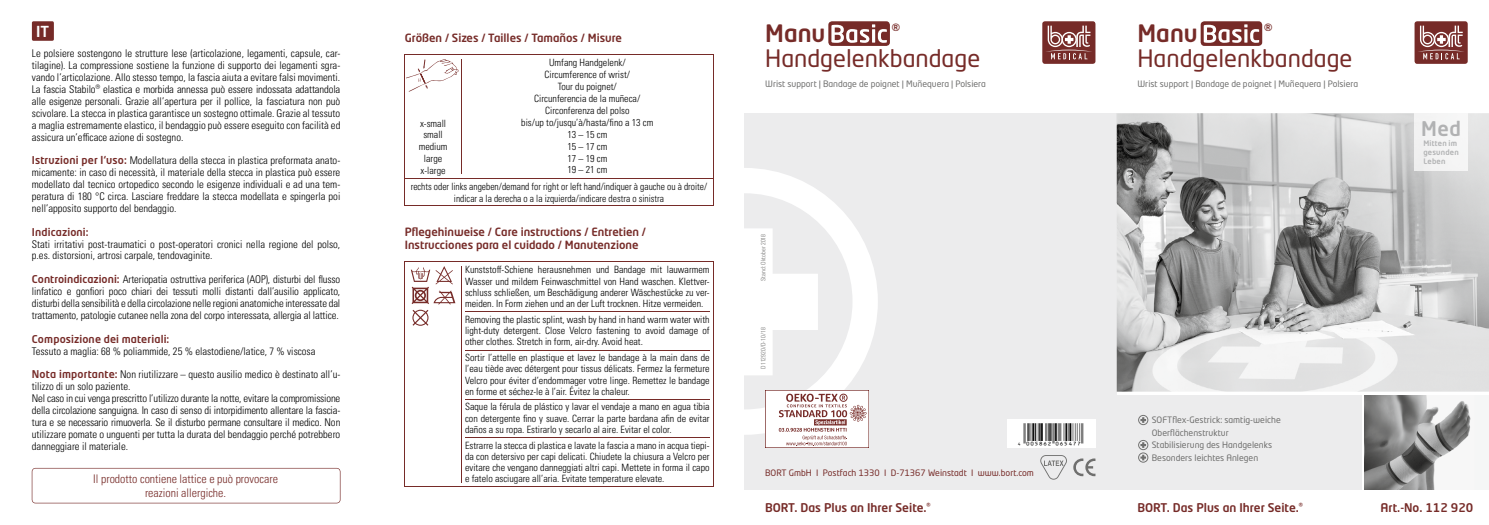
<style>
.page{position:relative;width:1489px;height:525px;background:#fff}
.page>*{position:absolute;margin:0;border:0;box-sizing:border-box;transform-origin:0 0}
.t1{font:23.75px "Neo Tech Std";color:#762b28}
.t2{font:500 23.75px "Neo Tech Pro";color:#762b28}
.t3{font:500 20px "Neo Tech Pro";color:#b1b2b3}
.t4{font:500 15px "Neo Tech Pro";color:#fff}
.t5{font:500 13.88px "Neo Tech Pro";color:#762b28}
.t6{font:500 11.88px "Neo Tech Pro";color:#762b28}
.t7{font:300 condensed 11.88px/13.8px "Univers LT Pro";color:#762b28;text-align:center}
.t8{font:500 11.25px/12.5px "Neo Tech Pro";color:#762b28}
.t9{font:300 condensed 10.62px/11.9px "Univers LT Pro";color:#000;text-align:justify}
.t10{font:500 10.62px "Neo Tech Pro";letter-spacing:.015em;color:#762b28}
.t11{font:300 condensed 10px/11.9px "Univers LT Pro";color:#000;text-align:justify}
.t12{font:300 condensed 10px/11.2px "Univers LT Pro";color:#000;text-align:center;scale:.95 1}
.t13{font:10px "ID Automation UPCEANXS";letter-spacing:.02em;color:#000}
.t14{font:8.75px/12.5px "Neo Tech Std";color:#6f6f6e}
.t15{font:8.75px "Neo Tech Std";color:#762b28}
.t16{font:500 7.5px/8.8px "Neo Tech Pro";letter-spacing:.025em;color:#b1b2b3}
.t17{font:300 condensed 6.25px "Univers LT Pro";letter-spacing:.005em;color:#6f6f6e}
.s1{font-size:11.88px}
.s2{font-family:"Neo Tech Pro";font-weight:500;font-stretch:normal;color:#762b28}
</style>
<div class="page">
<div style="left:744px;top:113px;width:372px;height:376px;background:#ececed"></div>
<svg style="left:744px;top:168px;width:133px;height:266px"></svg>
<div style="left:1414px;top:21px;width:53px;height:43px;background:#762b28;border-radius:3px"></div>
<svg style="left:1418px;top:26px;width:46px;height:33px"></svg>
<div style="left:1042px;top:21px;width:53px;height:43px;background:#762b28;border-radius:3px"></div>
<svg style="left:1046px;top:26px;width:46px;height:33px"></svg>
<div style="left:1006px;top:419px;width:89px;height:28px;background:#fff"></div>
<svg style="left:1073px;top:458px;width:22px;height:18px"></svg>
<img style="left:1364px;top:395px;width:107px;height:94px">
<svg style="left:1040px;top:455px;width:26px;height:24px"></svg>
<div style="left:765px;top:390px;width:103px;height:57px;background:#fff"></div>
<svg style="left:778px;top:393px;width:88px;height:52px"></svg>
<img style="left:1116px;top:113px;width:372px;height:278px">
<hr style="left:404px;top:54px;width:57px;height:1px;background:#762b28">
<hr style="left:461px;top:54px;width:252px;height:1px;background:#762b28">
<hr style="left:404px;top:59px;width:1px;height:115px;background:#762b28">
<hr style="left:461px;top:59px;width:1px;height:115px;background:#762b28">
<hr style="left:713px;top:59px;width:1px;height:115px;background:#762b28">
<hr style="left:404px;top:178px;width:57px;height:1px;background:#762b28">
<svg style="left:404px;top:174px;width:1px;height:31px"></svg>
<hr style="left:461px;top:178px;width:252px;height:1px;background:#762b28">
<hr style="left:404px;top:205px;width:57px;height:1px;background:#762b28">
<hr style="left:461px;top:205px;width:252px;height:1px;background:#762b28">
<svg style="left:713px;top:174px;width:1px;height:31px"></svg>
<svg style="left:404px;top:55px;width:54px;height:36px"></svg>
<hr style="left:404px;top:261px;width:57px;height:1px;background:#762b28">
<hr style="left:461px;top:261px;width:252px;height:1px;background:#762b28">
<hr style="left:404px;top:266px;width:1px;height:216px;background:#762b28">
<hr style="left:461px;top:266px;width:1px;height:216px;background:#762b28">
<hr style="left:713px;top:266px;width:1px;height:216px;background:#762b28">
<hr style="left:404px;top:486px;width:57px;height:1px;background:#762b28">
<hr style="left:461px;top:486px;width:252px;height:1px;background:#762b28">
<svg style="left:411px;top:266px;width:44px;height:59px"></svg>
<hr style="left:465px;top:311px;width:244px;height:1px;background:#762b28">
<hr style="left:465px;top:349px;width:244px;height:1px;background:#762b28">
<hr style="left:465px;top:399px;width:244px;height:1px;background:#762b28">
<hr style="left:465px;top:437px;width:244px;height:1px;background:#762b28">
<div style="left:32px;top:21px;width:22px;height:20px;background:#762b28;border-radius:2px"></div>
<svg style="left:32px;top:467px;width:308px;height:36px"></svg>
<div style="left:1200px;top:21px;width:62px;height:25px;background:#762b28;border-radius:4px"></div>
<svg style="left:1203px;top:24px;width:55px;height:19px"></svg>
<div style="left:828px;top:21px;width:61px;height:25px;background:#762b28;border-radius:4px"></div>
<svg style="left:831px;top:24px;width:55px;height:19px"></svg>
<div style="left:1116px;top:395px;width:245px;height:94px;background:#ececed"></div>
<svg style="left:1138px;top:415px;width:10px;height:10px"></svg>
<svg style="left:1138px;top:440px;width:10px;height:22px"></svg>
<div style="left:1414px;top:113px;width:53px;height:58px;background:#f4f4f4"></div>
<h3 class="t4" style="left:36px;top:22px;width:15px">IT</h3>
<p class="t9" style="left:32px;top:47px;width:310px">Le polsiere sostengono le strutture lese (articolazione, legamenti, capsule, car&shy;tilagine). La compressione sostiene la funzione di supporto dei legamenti sgra&shy;vando l’articolazione. Allo stesso tempo, la fascia aiuta a evitare falsi movimenti.<br>La fascia Stabilo<span class="s1">®</span> elastica e morbida annessa può essere indossata adattandola alle esigenze personali. Grazie all’apertura per il pollice, la fasciatura non può scivolare. La stecca in plastica garantisce un sostegno ottimale. Grazie al tessuto a maglia estremamente elastico, il bendaggio può essere eseguito con facilità ed assicura un’efficace azione di sostegno.</p>
<p class="t9" style="left:32px;top:154px;width:310px"><span class="s2">Istruzioni per l‘uso:</span> Modellatura della stecca in plastica preformata anato&shy;micamente: in caso di necessità, il materiale della stecca in plastica può essere modellato dal tecnico ortopedico secondo le esigenze individuali e ad una tem&shy;peratura di 180 °C circa. Lasciare freddare la stecca modellata e spingerla poi nell’apposito supporto del bendaggio.</p>
<p class="t10" style="left:32px;top:225px;width:58px">Indicazioni:</p>
<p class="t9" style="left:32px;top:237px;width:310px">Stati irritativi post-traumatici o post-operatori cronici nella regione del polso, p.es. distorsioni, artrosi carpale, tendovaginite.</p>
<p class="t9" style="left:32px;top:273px;width:310px"><span class="s2">Controindicazioni:</span> Arteriopatia ostruttiva periferica (AOP), disturbi del flusso linfatico e gonfiori poco chiari dei tessuti molli distanti dall’ausilio applicato, disturbi della sensibilità e della circolazione nelle regioni anatomiche interessate dal trattamento, patologie cutanee nella zona del corpo interessata, allergia al lattice.</p>
<p class="t10" style="left:32px;top:332px;width:139px">Composizione dei materiali:</p>
<p class="t9" style="left:32px;top:344px;width:285px">Tessuto a maglia: 68 % poliammide, 25 % elastodiene/latice, 7 % viscosa</p>
<p class="t9" style="left:32px;top:368px;width:310px;text-align:left"><span class="s2">Nota importante:</span> Non riutilizzare – questo ausilio medico è destinato all’u&shy;tilizzo di un solo paziente.<br>Nel caso in cui venga prescritto l’utilizzo durante la notte, evitare la compromissione della circolazione sanguigna. In caso di senso di intorpidimento allentare la fascia&shy;tura e se necessario rimuoverla. Se il disturbo permane consultare il medico. Non utilizzare pomate o unguenti per tutta la durata del bendaggio perché potrebbero danneggiare il materiale.</p>
<p class="t7" style="left:93px;top:471px;width:186px">Il prodotto contiene lattice e può provocare reazioni allergiche.</p>
<p class="t8" style="left:405px;top:31px;width:219px">Größen / Sizes / Tailles / Tamaños / Misure</p>
<p class="t11" style="left:521px;top:56px;width:134px;text-align:center">Umfang Handgelenk/<br>Circumference of wrist/<br>Tour du poignet/<br>Circunferencia de la muñeca/<br>Circonferenza del polso<br>bis/up to/jusqu’à/hasta/fino a 13 cm<br>13 – 15 cm<br>15 – 17 cm<br>17 – 19 cm<br>19 – 21 cm</p>
<p class="t12" style="left:410px;top:180px;width:314px">rechts oder links angeben/demand for right or left hand/indiquer à gauche ou à droite/ indicar a la derecha o a la izquierda/indicare destra o sinistra</p>
<p class="t8" style="left:405px;top:225px;width:243px">Pflegehinweise / Care instructions / Entretien /<br>Instrucciones para el cuidado / Manutenzione</p>
<p class="t11" style="left:465px;top:263px;width:246px;line-height:11.2px">Kunststoff-Schiene herausnehmen und Bandage mit lauwarmem Was ser und mildem Feinwaschmittel von Hand wa schen. Klettver&shy;schluss schließen, um Beschädigung anderer Wäschestücke zu ver&shy;meiden. In Form ziehen und an der Luft trocknen. Hitze vermeiden.</p>
<p class="t11" style="left:465px;top:313px;width:246px;line-height:11.2px">Removing the plastic splint, wash by hand in hand warm water with light-duty detergent. Close Velcro fastening to avoid damage of other clothes. Stretch in form, air-dry. Avoid heat.</p>
<p class="t11" style="left:465px;top:351px;width:246px;line-height:11.2px">Sortir l’attelle en plastique et lavez le bandage à la main dans de l’eau tiède avec détergent pour tissus délicats. Fermez la fermeture Velcro pour éviter d’endommager votre linge. Remettez le bandage en forme et séchez-le à l’air. Évitez la chaleur.</p>
<p class="t11" style="left:465px;top:400px;width:246px;line-height:11.2px">Saque la férula de plástico y lavar el vendaje a mano en agua tibia con detergente fino y suave. Cerrar la parte bardana afin de evitar daños a su ropa. Estirarlo y secarlo al aire. Evitar el color.</p>
<p class="t11" style="left:465px;top:439px;width:246px;line-height:11.2px">Estrarre la stecca di plastica e lavate la fascia a mano in acqua tiepi&shy;da con detersivo per capi delicati. Chiudete la chiusura a Velcro per evitare che vengano danneggiati altri capi. Mettete in forma il capo e fatelo asciugare all’aria. Evitate temperature elevate.</p>
<p class="t11" style="left:418px;top:116px;width:30px;text-align:center">x-small small medium large x-large</p>
<h1 class="t2" style="left:765px;top:18px;width:62px">Manu</h1>
<h3 class="t5" style="left:891px;top:20px;width:10px">®</h3>
<h1 class="t1" style="left:765px;top:44px;width:216px">Handgelenkbandage</h1>
<h1 class="t2" style="left:1137px;top:18px;width:62px">Manu</h1>
<h3 class="t5" style="left:1263px;top:20px;width:10px">®</h3>
<h1 class="t1" style="left:1137px;top:44px;width:216px">Handgelenkbandage</h1>
<p class="t14" style="left:765px;top:77px;width:222px">Wrist support | Bandage de poignet | Muñequera | Polsiera</p>
<p class="t14" style="left:1137px;top:77px;width:222px">Wrist support | Bandage de poignet | Muñequera | Polsiera</p>
<p class="t17" style="left:759px;top:280px;width:48px;rotate:-90deg">Stand: Oktober 2018</p>
<p class="t17" style="left:759px;top:368px;width:43px;rotate:-90deg">D112920/D-10/18</p>
<p class="t13" style="left:1015px;top:431px;width:70px">Y(0A58GC*KQPORR(</p>
<p class="t15" style="left:765px;top:467px;width:270px">BORT GmbH I Postfach 1330 I D-71367 Weinstadt I www.bort.com</p>
<p class="t14" style="left:1151px;top:413px;width:130px">SOFTflex-Gestrick: samtig-weiche<br>Oberflächenstruktur<br>Stabilisierung des Handgelenks<br>Besonders leichtes Anlegen</p>
<h2 class="t3" style="left:1421px;top:115px;width:41px">Med</h2>
<p class="t16" style="left:1423px;top:139px;width:37px">Mitten im gesunden<br>Leben</p>
<p class="t6" style="left:765px;top:499px;width:167px">BORT. Das Plus an Ihrer Seite.<sup>®</sup></p>
<p class="t6" style="left:1137px;top:499px;width:167px">BORT. Das Plus an Ihrer Seite.<sup>®</sup></p>
<p class="t6" style="left:1380px;top:499px;width:94px">Art.-No. 112 920</p>
</div>
